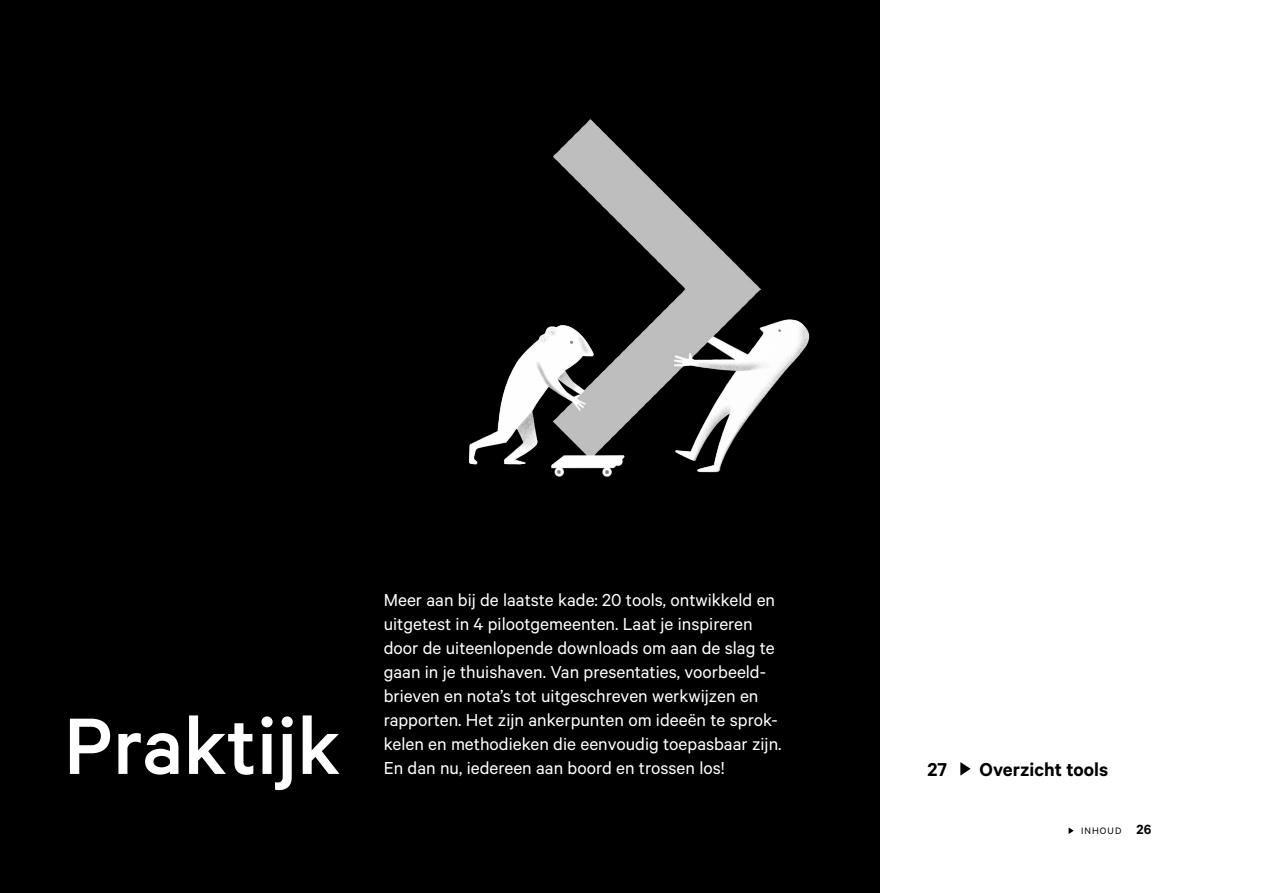
<style>
.page{position:relative;width:1263px;height:893px;background:#fff}
.page>*{position:absolute;margin:0;border:0;box-sizing:border-box;transform-origin:0 0}
.t1{font:500 90px "Calibre";color:#fff}
.t2{font:600 21px "Calibre";color:#000}
.t3{font:19.5px/24px "Calibre";color:#fff}
.t4{font:10.5px "Calibre";letter-spacing:.1em;color:#000}
.s1{font-weight:600;font-size:15px}
</style>
<div class="page">
<div style="left:0;top:0;width:879px;height:893px;background:#000"></div>
<svg style="left:960px;top:762px;width:11px;height:14px"></svg>
<img style="left:468px;top:119px;width:342px;height:358px">
<svg style="left:1068px;top:827px;width:6px;height:7px"></svg>
<h1 class="t1" style="left:64px;top:693px;width:278px">Praktijk</h1>
<p class="t3" style="left:384px;top:587px;width:399px">Meer aan bij de laatste kade: 20 tools, ontwikkeld en uitgetest in 4 pilootgemeenten. Laat je inspireren door de uiteenlopende downloads om aan de slag te gaan in je thuishaven. Van presentaties, voorbeeld&shy;brieven en nota’s tot uitgeschreven werkwijzen en rapporten. Het zijn ankerpunten om ideeën te sprok&shy;kelen en methodieken die eenvoudig toepasbaar zijn.<br>En dan nu, iedereen aan boord en trossen los!</p>
<p class="t2" style="left:927px;top:756px;width:21px">27</p>
<p class="t2" style="left:979px;top:756px;width:130px">Overzicht tools</p>
<p class="t4" style="left:1081px;top:825px;width:72px">INHOUD <span class="s1">26</span></p>
</div>
